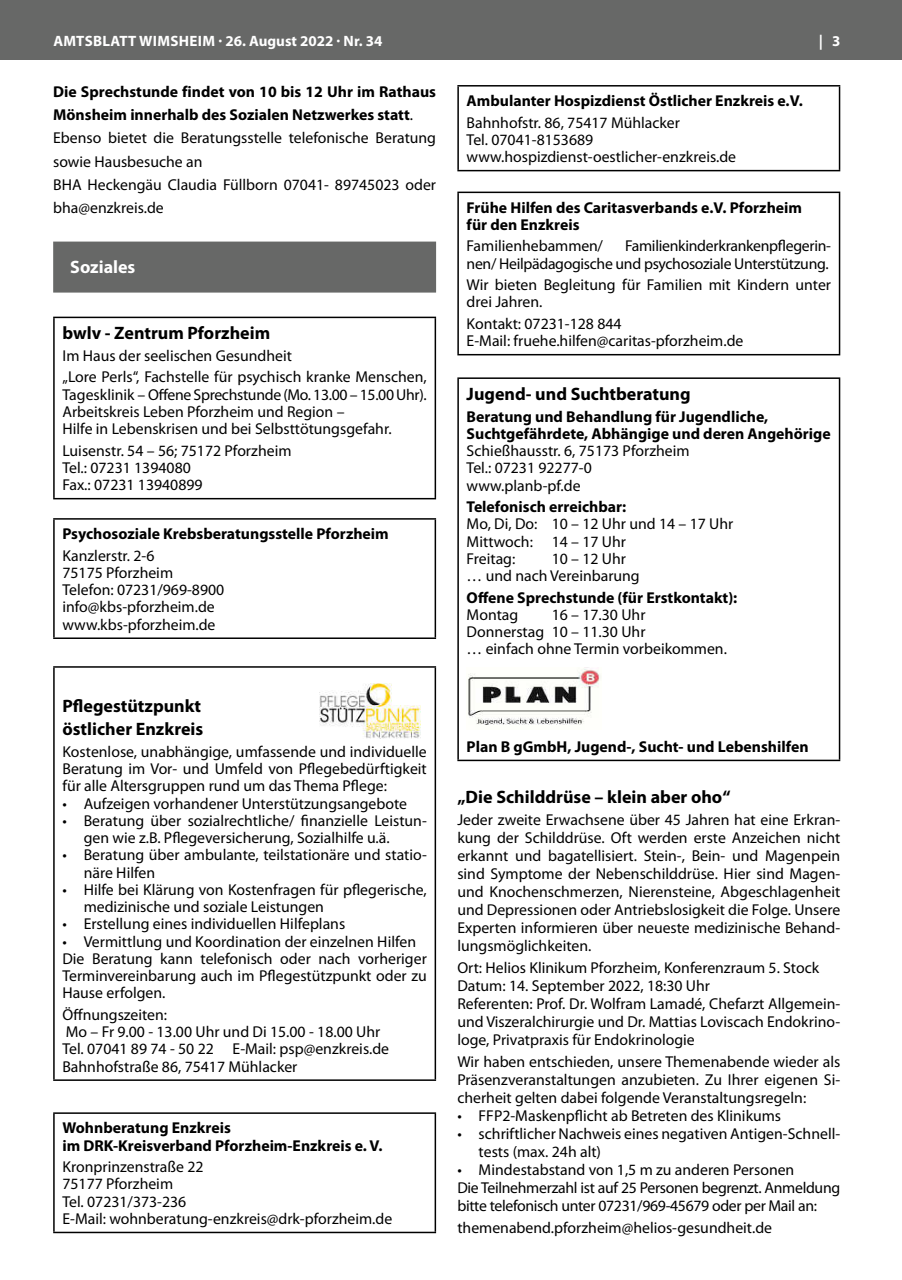
<style>
.page{position:relative;width:902px;height:1280px;background:#fff}
.page>*{position:absolute;margin:0;border:0;box-sizing:border-box;transform-origin:0 0}
.t1{font:700 18px/23.7px "Myriad Pro";color:#000}
.t2{font:700 18px "Myriad Pro";color:#fff}
.t3{font:15.75px/17.2px "Myriad Pro";color:#000}
.t4{font:700 15.75px/17.2px "Myriad Pro";color:#000}
.t5{font:15.75px/18px "Myriad Pro";letter-spacing:-.02em;color:#000;text-align:right}
.t6{font:700 15px "Myriad Pro";letter-spacing:.01em;color:#fff}
.s1{font-weight:700}
</style>
<div class="page">
<div style="left:0;top:0;width:901px;height:60px;background:#676867"></div>
<div style="left:53px;top:242px;width:383px;height:51px;background:#676867"></div>
<hr style="left:53px;top:317px;width:383px;height:1px;background:#000">
<hr style="left:53px;top:318px;width:2px;height:180px;background:#000">
<hr style="left:434px;top:318px;width:2px;height:180px;background:#000">
<hr style="left:53px;top:498px;width:383px;height:1px;background:#000">
<hr style="left:53px;top:518px;width:383px;height:2px;background:#000">
<hr style="left:53px;top:520px;width:2px;height:117px;background:#000">
<hr style="left:434px;top:520px;width:2px;height:117px;background:#000">
<hr style="left:53px;top:637px;width:383px;height:2px;background:#000">
<hr style="left:53px;top:666px;width:383px;height:2px;background:#000">
<hr style="left:53px;top:668px;width:2px;height:411px;background:#000">
<hr style="left:434px;top:668px;width:2px;height:411px;background:#000">
<hr style="left:53px;top:1079px;width:383px;height:2px;background:#000">
<img style="left:319px;top:684px;width:101px;height:54px">
<hr style="left:53px;top:1112px;width:383px;height:2px;background:#000">
<hr style="left:53px;top:1114px;width:2px;height:118px;background:#000">
<hr style="left:434px;top:1114px;width:2px;height:118px;background:#000">
<hr style="left:53px;top:1232px;width:383px;height:1px;background:#000">
<hr style="left:457px;top:85px;width:383px;height:2px;background:#000">
<hr style="left:457px;top:87px;width:2px;height:83px;background:#000">
<hr style="left:838px;top:87px;width:2px;height:83px;background:#000">
<hr style="left:457px;top:170px;width:383px;height:1px;background:#000">
<hr style="left:457px;top:192px;width:383px;height:1px;background:#000">
<hr style="left:457px;top:193px;width:2px;height:161px;background:#000">
<hr style="left:838px;top:193px;width:2px;height:161px;background:#000">
<hr style="left:457px;top:354px;width:383px;height:1px;background:#000">
<hr style="left:457px;top:377px;width:383px;height:2px;background:#000">
<hr style="left:457px;top:379px;width:2px;height:381px;background:#000">
<hr style="left:838px;top:379px;width:2px;height:381px;background:#000">
<hr style="left:457px;top:760px;width:383px;height:1px;background:#000">
<img style="left:468px;top:667px;width:133px;height:58px">
<p class="t6" style="left:53px;top:31px;width:330px">AMTSBLATT WIMSHEIM · 26. August 2022 · Nr. 34</p>
<p class="t6" style="left:818px;top:31px;width:23px">| 3</p>
<p class="t3" style="left:53px;top:80px;width:384px;line-height:23.2px"><span class="s1">Die Sprechstunde findet von 10 bis 12 Uhr im Rathaus Mönsheim innerhalb des Sozialen Netzwerkes statt</span>.<br>Ebenso bietet die Beratungsstelle telefonische Beratung sowie Hausbesuche an<br>BHA Heckengäu Claudia Füllborn 07041- 89745023 oder bha@enzkreis.de</p>
<p class="t4" style="left:466px;top:92px;width:337px">Ambulanter Hospizdienst Östlicher Enzkreis e.V.</p>
<p class="t3" style="left:466px;top:113px;width:271px">Bahnhofstr. 86, 75417 Mühlacker<br>Tel. 07041-8153689 www.hospizdienst-oestlicher-enzkreis.de</p>
<p class="t4" style="left:466px;top:198px;width:337px">Frühe Hilfen des Caritasverbands e.V. Pforzheim für den Enzkreis</p>
<p class="t3" style="left:466px;top:237px;width:138px">Familienhebammen/</p>
<p class="t5" style="left:466px;top:237px;width:366px;line-height:17.2px">Familienkinderkrankenpflegerin-<br>nen/ Heilpädagogische und psychosoziale Unterstützung.</p>
<p class="t3" style="left:466px;top:276px;width:366px">Wir bieten Begleitung für Familien mit Kindern unter drei Jahren.</p>
<p class="t3" style="left:466px;top:315px;width:278px">Kontakt: 07231-128 844<br>E-Mail: fruehe.hilfen@caritas-pforzheim.de</p>
<p class="t1" style="left:466px;top:382px;width:225px">Jugend- und Suchtberatung</p>
<p class="t4" style="left:466px;top:407px;width:365px">Beratung und Behandlung für Jugendliche,<br>Suchtgefährdete, Abhängige und deren Angehörige</p>
<p class="t3" style="left:466px;top:442px;width:224px">Schießhausstr. 6, 75173 Pforzheim<br>Tel.: 07231 92277-0 www.planb-pf.de</p>
<p class="t4" style="left:466px;top:498px;width:161px">Telefonisch erreichbar:</p>
<p class="t3" style="left:466px;top:515px;width:268px">Mo, Di, Do: 10 – 12 Uhr und 14 – 17 Uhr<br>Mittwoch: 14 – 17 Uhr<br>Freitag:</p>
<p class="t2" style="left:70px;top:256px;width:67px">Soziales</p>
<p class="t1" style="left:62px;top:321px;width:209px">bwlv - Zentrum Pforzheim</p>
<p class="t3" style="left:62px;top:345px;width:366px;line-height:21.5px">Im Haus der seelischen Gesundheit<br>„Lore Perls“, Fachstelle für psychisch kranke Menschen,</p>
<p class="t3" style="left:62px;top:385px;width:366px">Tagesklinik – Offene Sprechstunde (Mo. 13.00 – 15.00 Uhr).<br>Arbeitskreis Leben Pforzheim und Region –<br>Hilfe in Lebenskrisen und bei Selbsttötungsgefahr.</p>
<p class="t3" style="left:62px;top:441px;width:230px">Luisenstr. 54 – 56; 75172 Pforzheim<br>Tel.: 07231 1394080<br>Fax.: 07231 13940899</p>
<p class="t4" style="left:62px;top:525px;width:328px">Psychosoziale Krebsberatungsstelle Pforzheim</p>
<p class="t3" style="left:62px;top:547px;width:163px">Kanzlerstr. 2-6<br>75175 Pforzheim<br>Telefon: 07231/969-8900 info@kbs-pforzheim.de www.kbs-pforzheim.de</p>
<p class="t3" style="left:466px;top:550px;width:175px;text-indent:85px">10 – 12 Uhr … und nach Vereinbarung</p>
<p class="t4" style="left:466px;top:588px;width:272px">Offene Sprechstunde (für Erstkontakt):</p>
<p class="t3" style="left:466px;top:606px;width:53px">Montag</p>
<p class="t3" style="left:466px;top:606px;width:262px;text-indent:85px">16 – 17.30 Uhr<br>Donnerstag 10 – 11.30 Uhr<br>… einfach ohne Termin vorbeikommen.</p>
<p class="t1" style="left:62px;top:693px;width:142px">Pflegestützpunkt östlicher Enzkreis</p>
<p class="t3" style="left:62px;top:743px;width:366px;text-align:justify">Kostenlose, unabhängige, umfassende und individuelle Beratung im Vor- und Umfeld von Pflegebedürftigkeit für alle Altersgruppen rund um das Thema Pflege:</p>
<p class="t3" style="left:62px;top:794px;width:346px">• Aufzeigen vorhandener Unterstützungsangebote</p>
<p class="t3" style="left:84px;top:812px;width:344px;text-indent:-21px">• Beratung über sozialrechtliche/ finanzielle Leistun&shy;gen wie z.B. Pflegeversicherung, Sozialhilfe u.ä.</p>
<p class="t3" style="left:84px;top:846px;width:344px;text-indent:-21px">• Beratung über ambulante, teilstationäre und statio&shy;näre Hilfen</p>
<p class="t3" style="left:84px;top:881px;width:344px;text-indent:-21px">• Hilfe bei Klärung von Kostenfragen für pflegerische, medizinische und soziale Leistungen</p>
<p class="t3" style="left:62px;top:915px;width:284px">• Erstellung eines individuellen Hilfeplans</p>
<p class="t3" style="left:62px;top:932px;width:366px">• Vermittlung und Koordination der einzelnen Hilfen Die Beratung kann telefonisch oder nach vorheriger Terminvereinbarung auch im Pflegestützpunkt oder zu Hause erfolgen.</p>
<p class="t3" style="left:62px;top:1006px;width:328px">Öffnungszeiten:<br>Mo – Fr 9.00 - 13.00 Uhr und Di 15.00 - 18.00 Uhr Tel. 07041 89 74 - 50 22 E-Mail: psp@enzkreis.de Bahnhofstraße 86, 75417 Mühlacker</p>
<p class="t4" style="left:62px;top:1119px;width:322px">Wohnberatung Enzkreis<br>im DRK-Kreisverband Pforzheim-Enzkreis e. V.</p>
<p class="t3" style="left:62px;top:1158px;width:331px">Kronprinzenstraße 22<br>75177 Pforzheim<br>Tel. 07231/373-236<br>E-Mail: wohnberatung-enzkreis@drk-pforzheim.de</p>
<p class="t4" style="left:466px;top:737px;width:343px">Plan B gGmbH, Jugend-, Sucht- und Lebenshilfen</p>
<p class="t1" style="left:457px;top:784px;width:274px">„Die Schilddrüse – klein aber oho“</p>
<p class="t3" style="left:457px;top:810px;width:384px;line-height:18px;text-align:justify">Jeder zweite Erwachsene über 45 Jahren hat eine Erkran&shy;kung der Schilddrüse. Oft werden erste Anzeichen nicht erkannt und bagatellisiert. Stein-, Bein- und Magenpein sind Symptome der Nebenschilddrüse. Hier sind Magen&shy;und Knochenschmerzen, Nierensteine, Abgeschlagenheit und Depressionen oder Antriebslosigkeit die Folge. Unsere Experten informieren über neueste medizinische Behand&shy;lungsmöglichkeiten.</p>
<p class="t3" style="left:457px;top:958px;width:384px;line-height:18px">Ort: Helios Klinikum Pforzheim, Konferenzraum 5. Stock Datum: 14. September 2022, 18:30 Uhr<br>Referenten: Prof. Dr. Wolfram Lamadé, Chefarzt Allgemein&shy;und Viszeralchirurgie und Dr. Mattias Loviscach Endokrino&shy;loge, Privatpraxis für Endokrinologie</p>
<p class="t3" style="left:457px;top:1052px;width:384px;line-height:18px;text-align:justify">Wir haben entschieden, unsere Themenabende wieder als Präsenzveranstaltungen anzubieten. Zu Ihrer eigenen Si&shy;cherheit gelten dabei folgende Veranstaltungsregeln:</p>
<p class="t3" style="left:457px;top:1107px;width:325px">• FFP2-Maskenpflicht ab Betreten des Klinikums</p>
<p class="t3" style="left:478px;top:1124px;width:363px;line-height:18px;text-indent:-21px">• schriftlicher Nachweis eines negativen Antigen-Schnell&shy;tests (max. 24h alt)</p>
<p class="t5" style="left:457px;top:1160px;width:384px;text-align:left">• Mindestabstand von 1,5 m zu anderen Personen<br>Die Teilnehmerzahl ist auf 25 Personen begrenzt. Anmeldung bitte telefonisch unter 07231/969-45679 oder per Mail an:</p>
<p class="t3" style="left:457px;top:1219px;width:316px">themenabend.pforzheim@helios-gesundheit.de</p>
</div>
